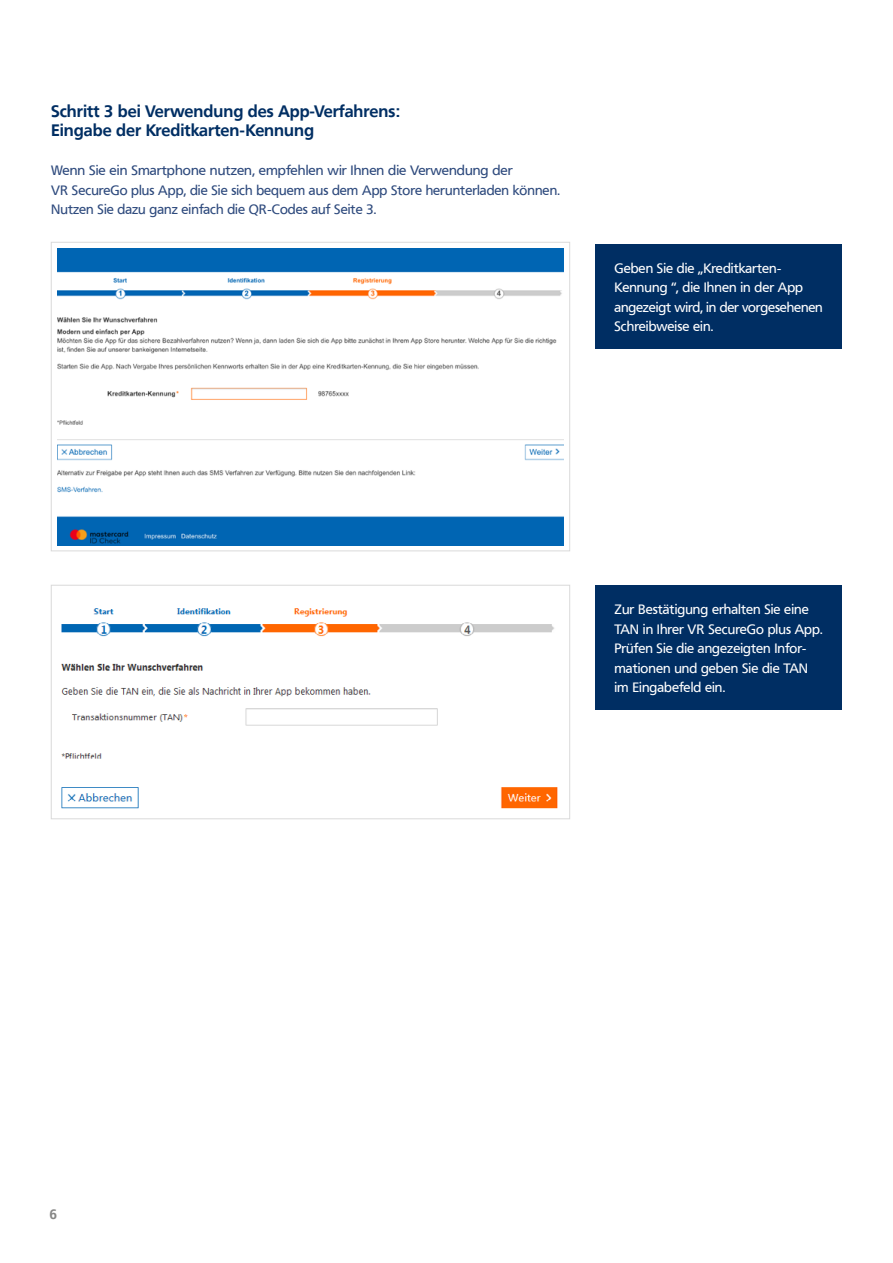
<style>
.page{position:relative;width:893px;height:1263px;background:#fff}
.page>*{position:absolute;margin:0;border:0;box-sizing:border-box;transform-origin:0 0}
.t1{font:700 16.5px/19.5px "Frutiger VR";color:#002e63}
.t2{font:13.5px/19.5px "Frutiger VR";color:#fff}
.t3{font:13.5px/19.5px "Frutiger VR";color:#2e4a7d}
.t4{font:700 13.5px "Frutiger VR";color:#878786}
</style>
<div class="page">
<div style="left:595px;top:585px;width:247px;height:124px;background:#002e63"></div>
<div style="left:595px;top:244px;width:247px;height:104px;background:#002e63"></div>
<img style="left:58px;top:248px;width:505px;height:297px">
<div style="left:51px;top:242px;width:519px;height:309px;border:1px solid #dadada"></div>
<img style="left:61px;top:608px;width:497px;height:201px">
<div style="left:51px;top:585px;width:519px;height:234px;border:1px solid #dadada"></div>
<p class="t1" style="left:51px;top:102px;width:350px">Schritt 3 bei Verwendung des App-Verfahrens:<br>Eingabe der Kreditkarten-Kennung</p>
<p class="t3" style="left:51px;top:161px;width:510px">Wenn Sie ein Smartphone nutzen, empfehlen wir Ihnen die Verwendung der<br>VR SecureGo plus App, die Sie sich bequem aus dem App Store herunterladen können.<br>Nutzen Sie dazu ganz einfach die QR-Codes auf Seite 3.</p>
<p class="t2" style="left:614px;top:259px;width:210px">Geben Sie die „Kreditkarten-<br>Kennung “, die Ihnen in der App angezeigt wird, in der vorgesehenen<br>Schreibweise ein.</p>
<p class="t2" style="left:614px;top:600px;width:210px">Zur Bestätigung erhalten Sie eine<br>TAN in Ihrer VR SecureGo plus App.<br>Prüfen Sie die angezeigten Infor&shy;mationen und geben Sie die TAN im Eingabefeld ein.</p>
<p class="t4" style="left:50px;top:1206px;width:9px">6</p>
</div>
